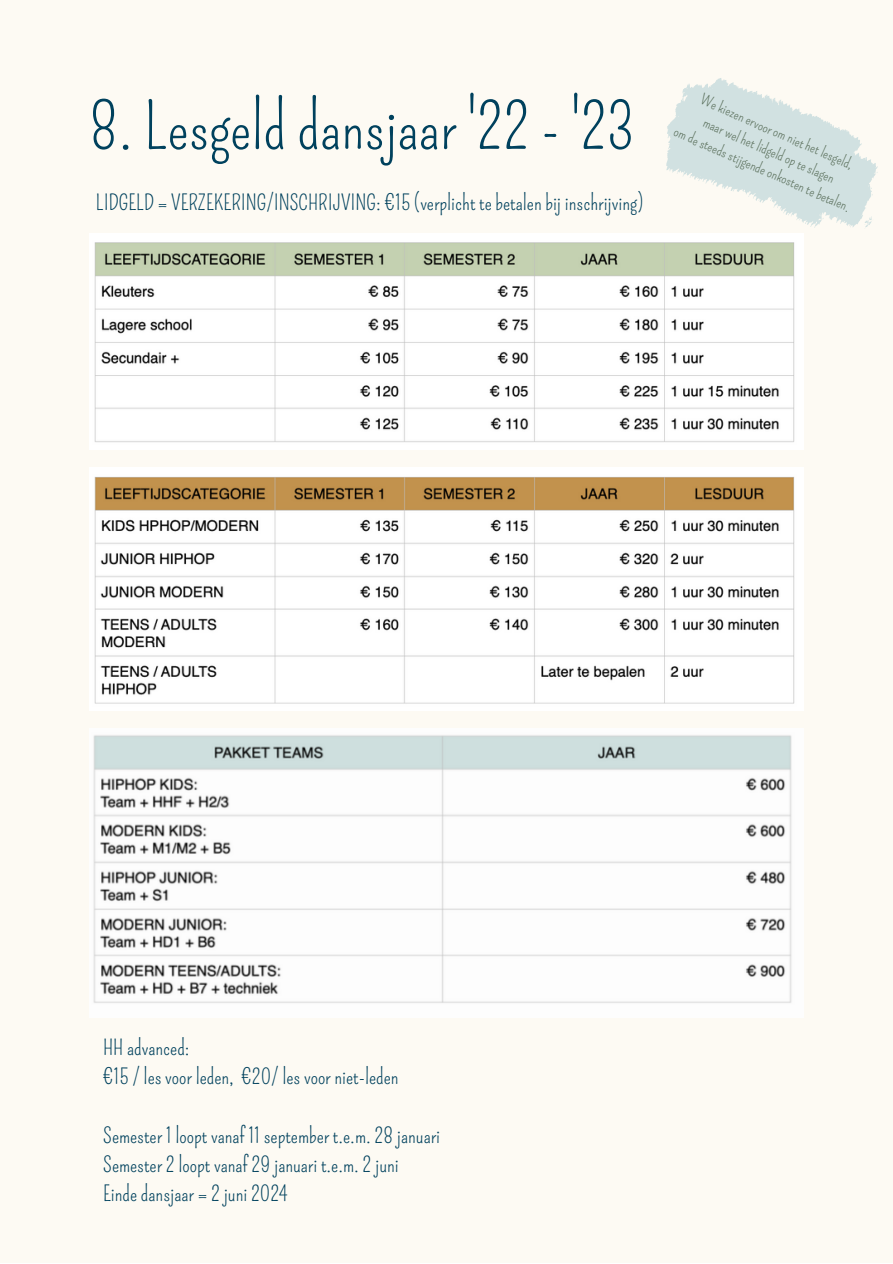
<style>
.page{position:relative;width:893px;height:1264px;background:#fff}
.page>*{position:absolute;margin:0;border:0;box-sizing:border-box;transform-origin:0 0}
.t1{font:63px "Pompiere";color:#00415d}
.t2{font:21px "Pompiere";color:#00415d}
.t3{font:14.7px "Pompiere";color:#5b705c}
</style>
<div class="page">
<div style="left:0;top:0;width:892px;height:1262px;background:#fdfaf3"></div>
<img style="left:89px;top:233px;width:714px;height:216px">
<img style="left:89px;top:467px;width:714px;height:243px">
<img style="left:93px;top:735px;width:699px;height:268px">
<svg style="left:648px;top:78px;width:230px;height:182px;fill:#d1e1e1"></svg>
<p class="t1" style="left:89px;top:90px;width:546px">8. Lesgeld dansjaar '22 - '23</p>
<p class="t2" style="left:96px;top:190px;width:548px">LIDGELD = VERZEKERING/INSCHRIJVING: €15 (verplicht te betalen bij inschrijving)</p>
<p class="t3" style="left:705px;top:90px;width:167px;rotate:24deg">We kiezen ervoor om niet het lesgeld,</p>
<p class="t3" style="left:707px;top:113px;width:143px;rotate:24deg">maar wel het lidgeld op te slagen</p>
<p class="t3" style="left:678px;top:122px;width:193px;rotate:24deg">om de steeds stijgende onkosten te betalen.</p>
<p class="t2" style="left:103px;top:1035px;width:88px">HH advanced:</p>
<p class="t2" style="left:103px;top:1064px;width:297px">€15 / les voor leden, €20/ les voor niet-leden</p>
<p class="t2" style="left:103px;top:1123px;width:338px">Semester 1 loopt vanaf 11 september t.e.m. 28 januari</p>
<p class="t2" style="left:103px;top:1152px;width:297px">Semester 2 loopt vanaf 29 januari t.e.m. 2 juni</p>
<p class="t2" style="left:103px;top:1181px;width:186px">Einde dansjaar = 2 juni 2024</p>
</div>
